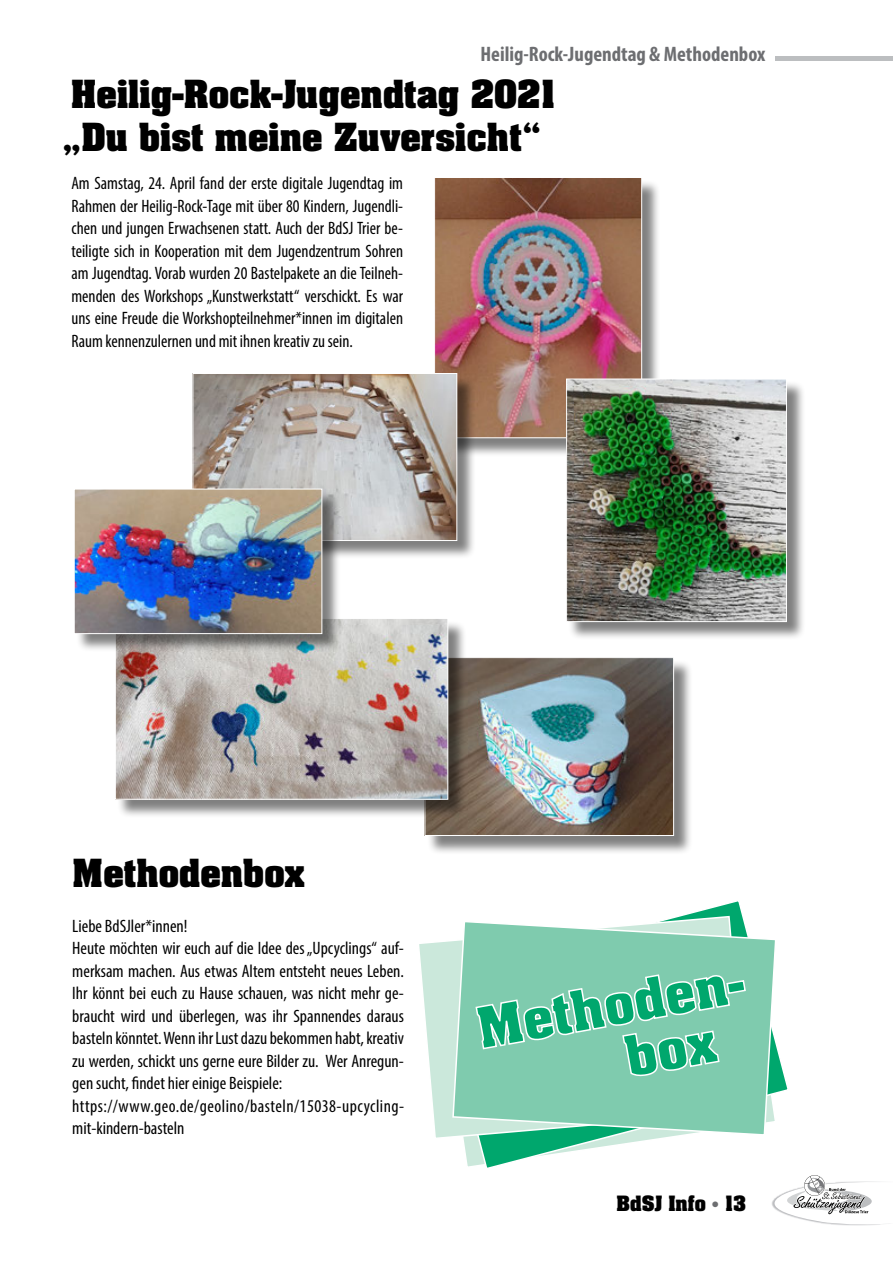
<style>
.page{position:relative;width:893px;height:1263px;background:#fff}
.page>*{position:absolute;margin:0;border:0;box-sizing:border-box;transform-origin:0 0}
.t1{font:700 33px/43.5px "Aachen";color:#000}
.t2{font:700 condensed 21px "Myriad Pro";color:#6d6e71}
.t3{font:condensed 18px/22.5px "Myriad Pro";color:#000}
.t4{font:700 18px "Aachen";color:#000}
.s1{color:#6d6e71}
</style>
<div class="page">
<svg style="left:772px;top:1175px;width:109px;height:51px"></svg>
<hr style="left:775px;top:56px;width:118px;height:4px;background:#bcbec0">
<svg style="left:464px;top:901px;width:324px;height:267px"></svg>
<svg style="left:419px;top:915px;width:328px;height:225px"></svg>
<svg style="left:451px;top:920px;width:326px;height:216px;background:#8fd1b8"></svg>
<svg style="left:475px;top:973px;width:272px;height:104px;background:#69c6a4"></svg>
<div style="left:436px;top:180px;width:224px;height:277px;background:#000;opacity:.5"></div>
<img style="left:436px;top:179px;width:204px;height:257px">
<div style="left:434px;top:177px;width:208px;height:261px;border:1px solid #fff"></div>
<div style="left:568px;top:381px;width:238px;height:259px;background:#000;opacity:.5"></div>
<img style="left:568px;top:381px;width:217px;height:239px">
<div style="left:566px;top:379px;width:221px;height:243px;border:1px solid #fff"></div>
<div style="left:427px;top:660px;width:265px;height:194px;background:#000;opacity:.5"></div>
<img style="left:427px;top:659px;width:245px;height:175px">
<div style="left:425px;top:657px;width:249px;height:179px;border:1px solid #fff"></div>
<div style="left:117px;top:621px;width:350px;height:197px;background:#000;opacity:.5"></div>
<img style="left:117px;top:620px;width:329px;height:177px">
<div style="left:115px;top:618px;width:333px;height:181px;border:1px solid #fff"></div>
<div style="left:195px;top:376px;width:281px;height:183px;background:#000;opacity:.5"></div>
<img style="left:195px;top:375px;width:260px;height:164px">
<div style="left:193px;top:373px;width:264px;height:168px;border:1px solid #fff"></div>
<div style="left:76px;top:491px;width:265px;height:161px;background:#000;opacity:.5"></div>
<img style="left:76px;top:491px;width:244px;height:141px">
<div style="left:74px;top:489px;width:248px;height:145px;border:1px solid #fff"></div>
<p class="t2" style="left:480px;top:40px;width:286px">Heilig-Rock-Jugendtag &amp; Methodenbox</p>
<h1 class="t1" style="left:62px;top:71px;width:496px">Heilig-Rock-Jugendtag 2021 „Du bist meine Zuversicht“</h1>
<p class="t3" style="left:71px;top:172px;width:333px;text-align:justify">Am Samstag, 24. April fand der erste digitale Jugendtag im Rahmen der Heilig-Rock-Tage mit über 80 Kindern, Jugendli&shy;chen und jungen Erwachsenen statt. Auch der BdSJ Trier be&shy;teiligte sich in Kooperation mit dem Jugendzentrum Sohren am Jugendtag. Vorab wurden 20 Bastelpakete an die Teilneh&shy;menden des Workshops „Kunstwerkstatt“ verschickt. Es war uns eine Freude die Workshopteilnehmer*innen im digitalen Raum kennenzulernen und mit ihnen kreativ zu sein.</p>
<h1 class="t1" style="left:72px;top:850px;width:234px">Methodenbox</h1>
<p class="t3" style="left:72px;top:914px;width:333px">Liebe BdSJler*innen!<br>Heute möchten wir euch auf die Idee des „Upcyclings“ auf&shy;merksam machen. Aus etwas Altem entsteht neues Leben.<br>Ihr könnt bei euch zu Hause schauen, was nicht mehr ge&shy;braucht wird und überlegen, was ihr Spannendes daraus basteln könntet. Wenn ihr Lust dazu bekommen habt, kreativ zu werden, schickt uns gerne eure Bilder zu. Wer Anregun&shy;gen sucht, findet hier einige Beispiele: https://www.geo.de/geolino/basteln/15038-upcycling&shy;mit-kindern-basteln</p>
<p class="t4" style="left:617px;top:1190px;width:131px">BdSJ Info <span class="s1">•</span> 13</p>
</div>
